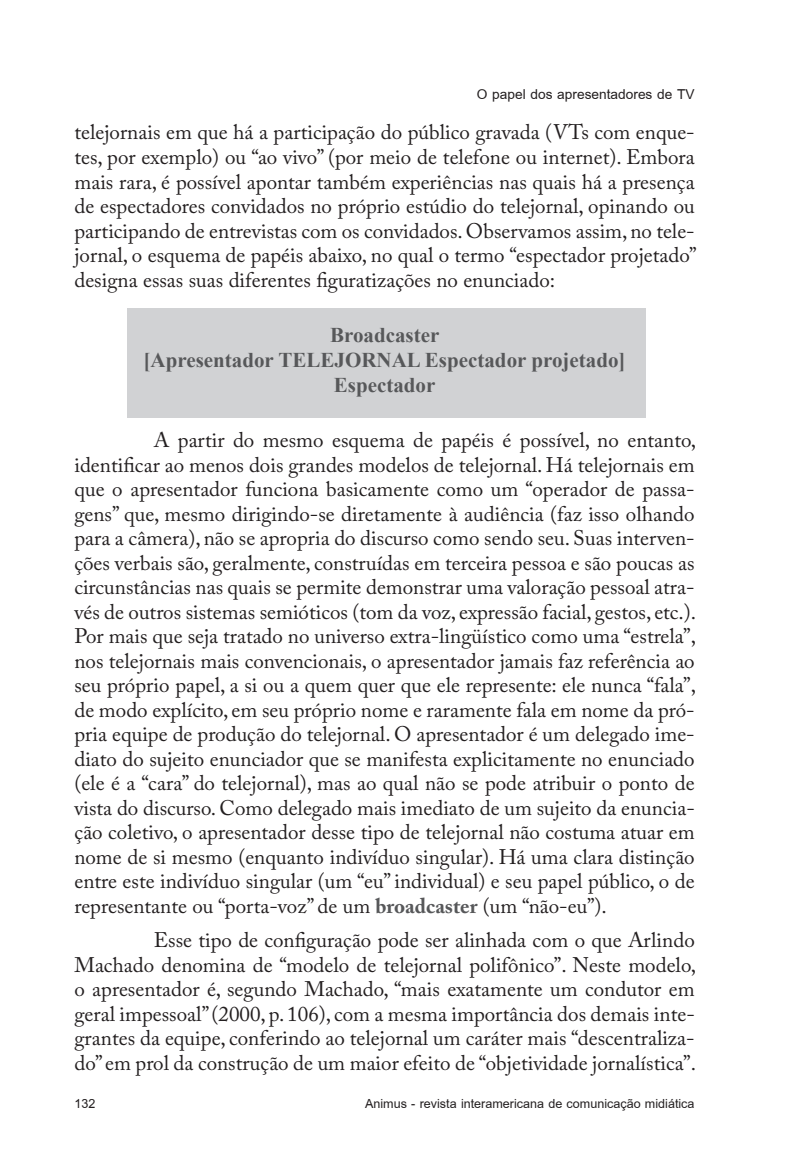
<style>
.page{position:relative;width:794px;height:1171px;background:#fff}
.page>*{position:absolute;margin:0;border:0;box-sizing:border-box;transform-origin:0 0}
.t1{font:21px/24.5px "Adobe Caslon Pro";color:#231f20;text-align:justify}
.t2{font:700 21px/25.2px "Times New Roman";color:#57585a;text-align:center}
.t3{font:21px "Browallia New";color:#231f20}
.t4{font:19.25px "Browallia New";color:#231f20}
.s1{font-weight:700;color:#57585a}
</style>
<div class="page">
<div style="left:127px;top:308px;width:518px;height:109px;background:#d1d2d4"></div>
<p class="t3" style="left:477px;top:81px;width:219px">O papel dos apresentadores de TV</p>
<p class="t1" style="left:74px;top:120px;width:624px">telejornais em que há a participação do público gravada (VTs com enque&shy;tes, por exemplo) ou “ao vivo” (por meio de telefone ou internet). Embora mais rara, é possível apontar também experiências nas quais há a presença de espectadores convidados no próprio estúdio do telejornal, opinando ou participando de entrevistas com os convidados. Observamos assim, no tele&shy;jornal, o esquema de papéis abaixo, no qual o termo “espectador projetado” designa essas suas diferentes figuratizações no enunciado:</p>
<p class="t2" style="left:144px;top:322px;width:483px">Broadcaster<br>[Apresentador TELEJORNAL Espectador projetado]<br>Espectador</p>
<p class="t1" style="left:74px;top:427px;width:623px;text-indent:79px">A partir do mesmo esquema de papéis é possível, no entanto, identificar ao menos dois grandes modelos de telejornal. Há telejornais em que o apresentador funciona basicamente como um “operador de passa&shy;gens” que, mesmo dirigindo-se diretamente à audiência (faz isso olhando para a câmera), não se apropria do discurso como sendo seu. Suas interven&shy;ções verbais são, geralmente, construídas em terceira pessoa e são poucas as circunstâncias nas quais se permite demonstrar uma valoração pessoal atra&shy;vés de outros sistemas semióticos (tom da voz, expressão facial, gestos, etc.).<br>Por mais que seja tratado no universo extra-lingüístico como uma “estrela”, nos telejornais mais convencionais, o apresentador jamais faz referência ao seu próprio papel, a si ou a quem quer que ele represente: ele nunca “fala”, de modo explícito, em seu próprio nome e raramente fala em nome da pró&shy;pria equipe de produção do telejornal. O apresentador é um delegado ime&shy;diato do sujeito enunciador que se manifesta explicitamente no enunciado (ele é a “cara” do telejornal), mas ao qual não se pode atribuir o ponto de vista do discurso. Como delegado mais imediato de um sujeito da enuncia&shy;ção coletivo, o apresentador desse tipo de telejornal não costuma atuar em nome de si mesmo (enquanto indivíduo singular). Há uma clara distinção entre este indivíduo singular (um “eu” individual) e seu papel público, o de representante ou “porta-voz” de um <span class="s1">broadcaster</span> (um “não-eu”).</p>
<p class="t1" style="left:74px;top:927px;width:623px;text-indent:79px">Esse tipo de configuração pode ser alinhada com o que Arlindo Machado denomina de “modelo de telejornal polifônico”. Neste modelo, o apresentador é, segundo Machado, “mais exatamente um condutor em geral impessoal” (2000, p. 106), com a mesma importância dos demais inte&shy;grantes da equipe, conferindo ao telejornal um caráter mais “descentraliza&shy;do” em prol da construção de um maior efeito de “objetividade jornalística”.</p>
<p class="t4" style="left:74px;top:1091px;width:22px">132</p>
<p class="t4" style="left:365px;top:1091px;width:331px">Animus - revista interamericana de comunicação midiática</p>
</div>
